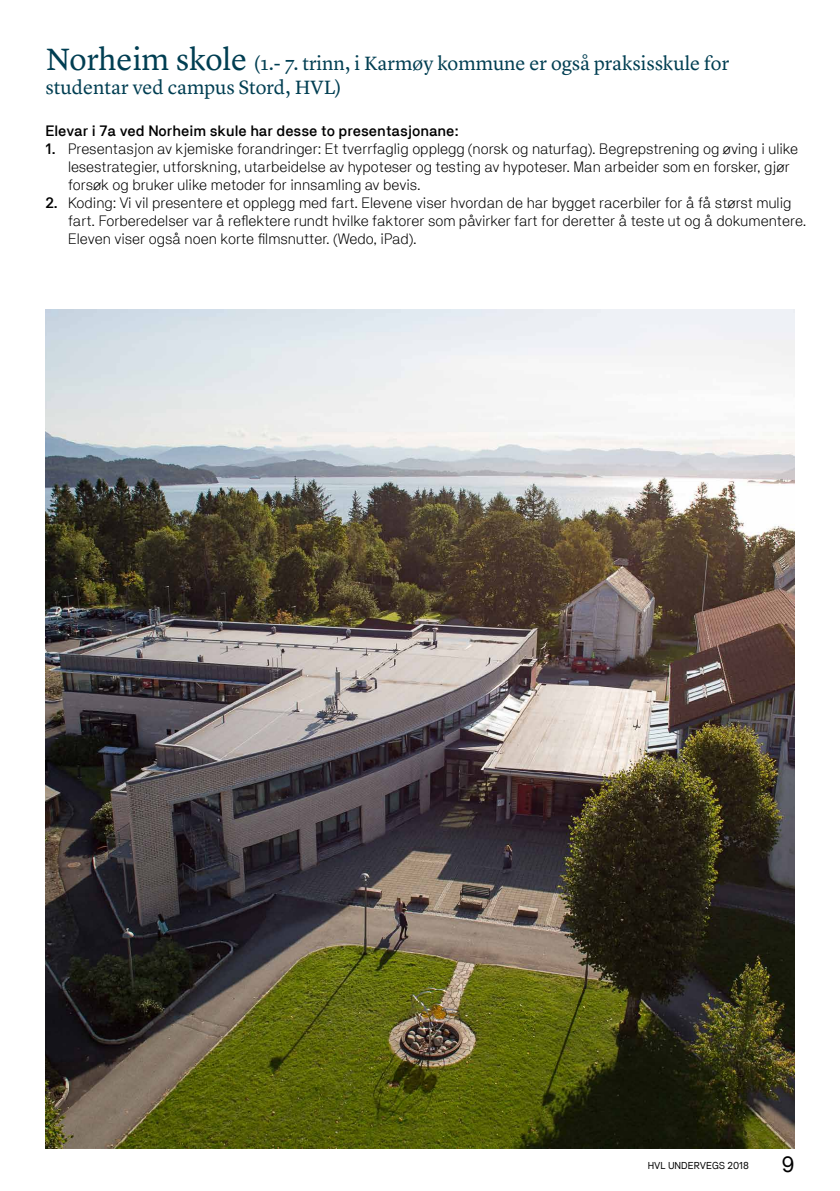
<style>
.page{position:relative;width:840px;height:1191px;background:#fff}
.page>*{position:absolute;margin:0;border:0;box-sizing:border-box;transform-origin:0 0}
.t1{font:22px "NB Akademie Std";color:#000}
.t2{font:20px/24px "Lyon Text";color:#003e52}
.t3{font:300 15px/18px "NB Akademie Std";color:#000}
.t4{font:500 15px "NB Akademie Std";color:#000}
.t5{font:10px "NB Akademie Std";color:#000}
.s1{font-size:32px}
.s2{font-weight:500}
</style>
<div class="page">
<img style="left:45px;top:309px;width:749px;height:839px">
<h2 class="t2" style="left:45px;top:49px;width:685px"><span class="s1">Norheim skole</span> (1.- 7. trinn, i Karmøy kommune er også praksisskule for studentar ved campus Stord, HVL)</h2>
<p class="t4" style="left:45px;top:122px;width:414px">Elevar i 7a ved Norheim skule har desse to presentasjonane:</p>
<p class="t3" style="left:68px;top:139px;width:731px;text-indent:-23px"><span class="s2">1.</span> Presentasjon av kjemiske forandringer: Et tverrfaglig opplegg (norsk og naturfag). Begrepstrening og øving i ulike lesestrategier, utforskning, utarbeidelse av hypoteser og testing av hypoteser. Man arbeider som en forsker, gjør forsøk og bruker ulike metoder for innsamling av bevis.</p>
<p class="t3" style="left:68px;top:193px;width:739px;text-indent:-23px"><span class="s2">2.</span> Koding: Vi vil presentere et opplegg med fart. Elevene viser hvordan de har bygget racerbiler for å få størst mulig fart. Forberedelser var å reflektere rundt hvilke faktorer som påvirker fart for deretter å teste ut og å dokumentere.<br>Eleven viser også noen korte filmsnutter. (Wedo, iPad).</p>
<p class="t5" style="left:647px;top:1159px;width:103px">HVL UNDERVEGS 2018</p>
<h1 class="t1" style="left:781px;top:1151px;width:15px">9</h1>
</div>
